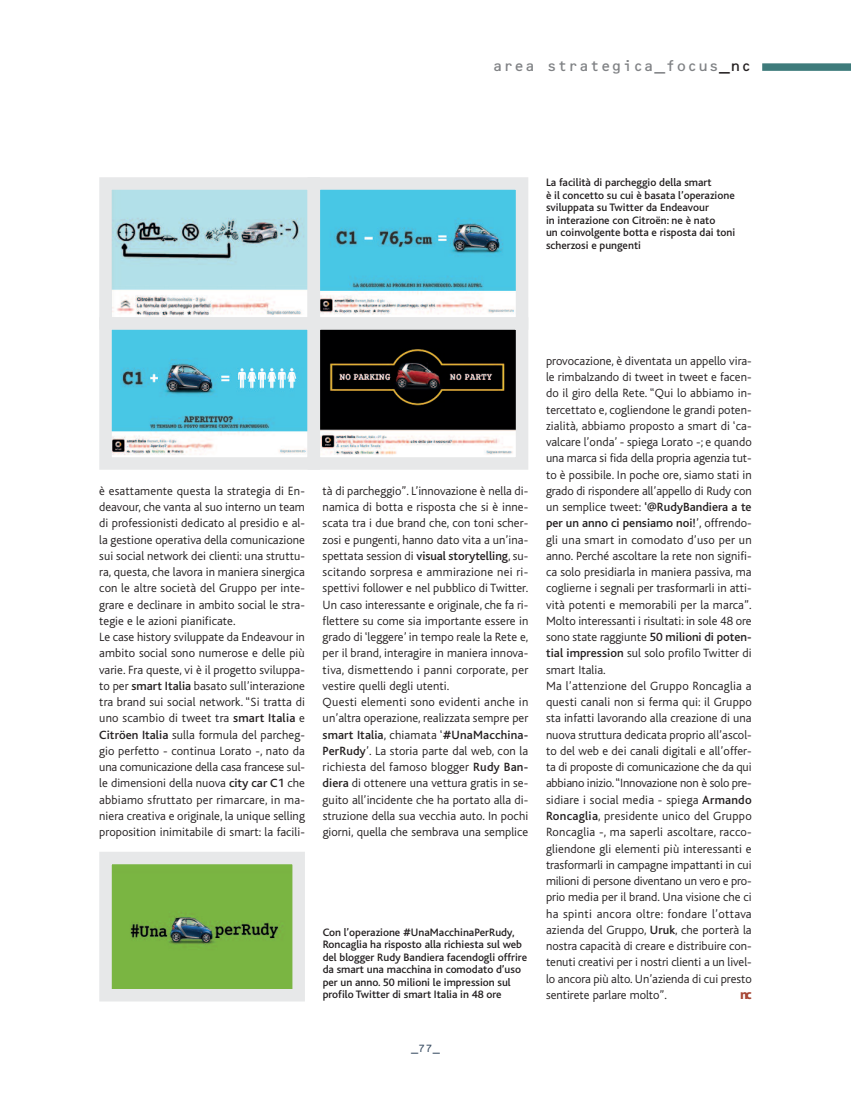
<style>
.page{position:relative;width:851px;height:1099px;background:#fff}
.page>*{position:absolute;margin:0;border:0;box-sizing:border-box;transform-origin:0 0}
.t1{font:15px "Microscan B";color:#808285}
.t2{font:700 13.75px "Myriad";color:#a74736}
.t3{font:300 12.5px/16.2px "Bliss";letter-spacing:.005em;color:#231f20}
.t4{font:500 11.25px/12.5px "Bliss";color:#231f20}
.t5{font:10px "Microscan B";color:#3d5065}
.s1{color:#231f20}
.s2{font-weight:500}
</style>
<div class="page">
<div style="left:762px;top:63px;width:88px;height:8px;background:#3e7b7b"></div>
<img style="left:112px;top:190px;width:195px;height:127px">
<div style="left:99px;top:177px;width:221px;height:153px;border:12px solid #e7e8e9"></div>
<img style="left:320px;top:190px;width:195px;height:125px">
<div style="left:307px;top:177px;width:221px;height:153px;border:12px solid #e7e8e9"></div>
<img style="left:112px;top:330px;width:195px;height:125px">
<div style="left:99px;top:317px;width:221px;height:152px;border:12px solid #e7e8e9"></div>
<img style="left:320px;top:330px;width:195px;height:125px">
<div style="left:307px;top:317px;width:221px;height:152px;border:12px solid #e7e8e9"></div>
<img style="left:112px;top:864px;width:180px;height:124px">
<div style="left:99px;top:851px;width:206px;height:150px;border:12px solid #e7e8e9"></div>
<p class="t1" style="left:492px;top:57px;width:261px">area strategica_focus<span class="s1">_nc</span></p>
<p class="t4" style="left:546px;top:178px;width:191px">La facilità di parcheggio della smart<br>è il concetto su cui è basata l’operazione sviluppata su Twitter da Endeavour<br>in interazione con Citroën: ne è nato<br>un coinvolgente botta e risposta dai toni scherzosi e pungenti</p>
<p class="t3" style="left:99px;top:484px;width:207px">è esattamente questa la strategia di En&shy;deavour, che vanta al suo interno un team di professionisti dedicato al presidio e al&shy;la gestione operativa della comunicazione sui social network dei clienti: una struttu&shy;ra, questa, che lavora in maniera sinergica con le altre società del Gruppo per inte&shy;grare e declinare in ambito social le stra&shy;tegie e le azioni pianificate.<br>Le case history sviluppate da Endeavour in ambito social sono numerose e delle più varie. Fra queste, vi è il progetto sviluppa&shy;to per <span class="s2">smart Italia</span> basato sull’interazione tra brand sui social network. “Si tratta di uno scambio di tweet tra <span class="s2">smart Italia</span> e <span class="s2">Citröen Italia</span> sulla formula del parcheg&shy;gio perfetto - continua Lorato -, nato da una comunicazione della casa francese sul&shy;le dimensioni della nuova <span class="s2">city car C1</span> che abbiamo sfruttato per rimarcare, in ma&shy;niera creativa e originale, la unique selling proposition inimitabile di smart: la facili-</p>
<p class="t3" style="left:322px;top:484px;width:207px">tà di parcheggio”. L’innovazione è nella di&shy;namica di botta e risposta che si è inne&shy;scata tra i due brand che, con toni scher&shy;zosi e pungenti, hanno dato vita a un’ina&shy;spettata session di <span class="s2">visual storytelling</span>, su&shy;scitando sorpresa e ammirazione nei ri&shy;spettivi follower e nel pubblico di Twitter.<br>Un caso interessante e originale, che fa ri&shy;flettere su come sia importante essere in grado di ‘leggere’ in tempo reale la Rete e, per il brand, interagire in maniera innova&shy;tiva, dismettendo i panni corporate, per vestire quelli degli utenti.<br>Questi elementi sono evidenti anche in un’altra operazione, realizzata sempre per <span class="s2">smart Italia</span>, chiamata ‘<span class="s2">#UnaMacchina-PerRudy</span>’. La storia parte dal web, con la richiesta del famoso blogger <span class="s2">Rudy Ban&shy;diera</span> di ottenere una vettura gratis in se&shy;guito all’incidente che ha portato alla di&shy;struzione della sua vecchia auto. In pochi giorni, quella che sembrava una semplice</p>
<p class="t4" style="left:322px;top:927px;width:206px">Con l’operazione #UnaMacchinaPerRudy, Roncaglia ha risposto alla richiesta sul web del blogger Rudy Bandiera facendogli offrire da smart una macchina in comodato d’uso per un anno. 50 milioni le impression sul profilo Twitter di smart Italia in 48 ore</p>
<p class="t5" style="left:411px;top:1042px;width:30px">_77_</p>
<p class="t3" style="left:546px;top:354px;width:207px">provocazione, è diventata un appello vira&shy;le rimbalzando di tweet in tweet e facen&shy;do il giro della Rete. “Qui lo abbiamo in&shy;tercettato e, cogliendone le grandi poten&shy;zialità, abbiamo proposto a smart di ‘ca&shy;valcare l’onda’ - spiega Lorato -; e quando una marca si fida della propria agenzia tut&shy;to è possibile. In poche ore, siamo stati in grado di rispondere all’appello di Rudy con un semplice tweet: <span class="s2">‘@RudyBandiera a te per un anno ci pensiamo noi!</span>’, offrendo&shy;gli una smart in comodato d’uso per un anno. Perché ascoltare la rete non signifi&shy;ca solo presidiarla in maniera passiva, ma coglierne i segnali per trasformarli in atti&shy;vità potenti e memorabili per la marca”.<br>Molto interessanti i risultati: in sole 48 ore sono state raggiunte <span class="s2">50 milioni di poten&shy;tial impression</span> sul solo profilo Twitter di smart Italia.<br>Ma l’attenzione del Gruppo Roncaglia a questi canali non si ferma qui: il Gruppo sta infatti lavorando alla creazione di una nuova struttura dedicata proprio all’ascol&shy;to del web e dei canali digitali e all’offer&shy;ta di proposte di comunicazione che da qui abbiano inizio.“Innovazione non è solo pre&shy;sidiare i social media - spiega <span class="s2">Armando Roncaglia</span>, presidente unico del Gruppo Roncaglia -, ma saperli ascoltare, racco&shy;gliendone gli elementi più interessanti e trasformarli in campagne impattanti in cui milioni di persone diventano un vero e pro&shy;prio media per il brand. Una visione che ci ha spinti ancora oltre: fondare l’ottava azienda del Gruppo, <span class="s2">Uruk</span>, che porterà la nostra capacità di creare e distribuire con&shy;tenuti creativi per i nostri clienti a un livel&shy;lo ancora più alto. Un’azienda di cui presto sentirete parlare molto”.</p>
<p class="t2" style="left:740px;top:989px;width:13px">nc</p>
</div>
